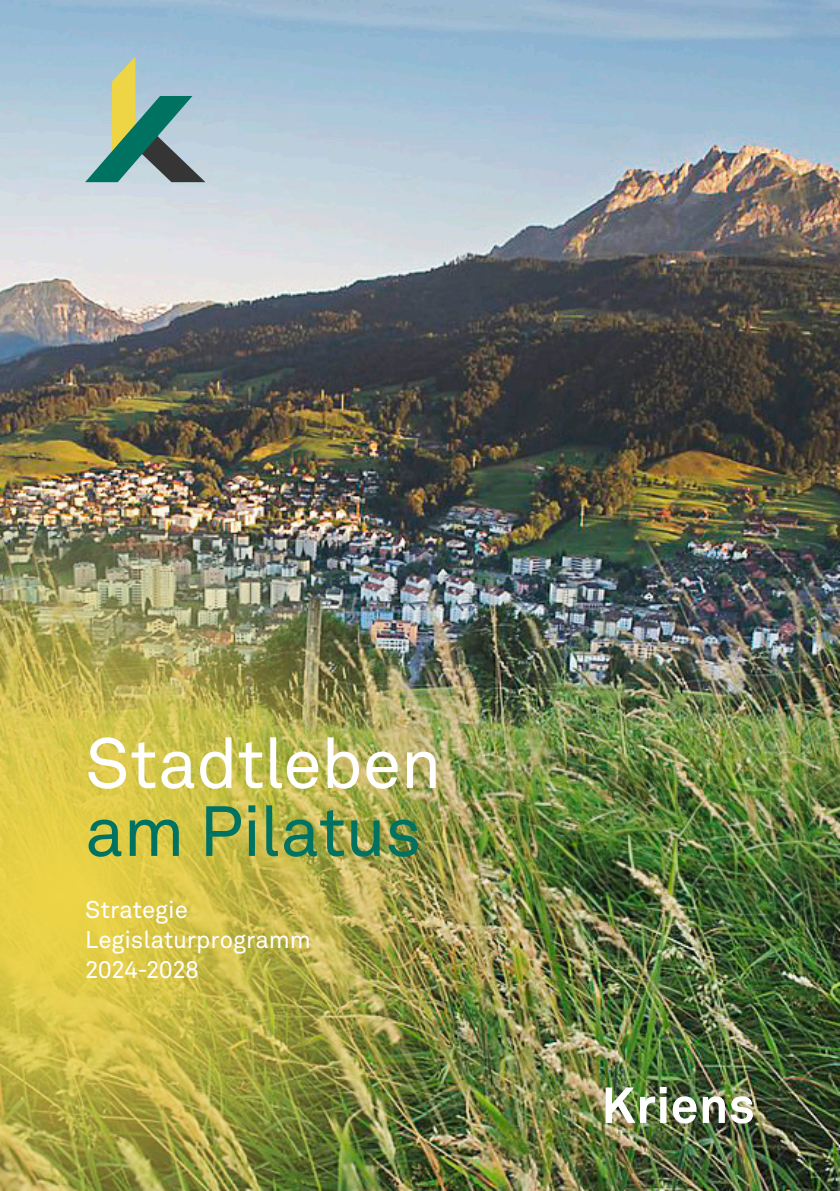
<style>
.page{position:relative;width:840px;height:1191px;background:#fff}
.page>*{position:absolute;margin:0;border:0;box-sizing:border-box;transform-origin:0 0}
.t1{font:70px "Akkurat";letter-spacing:-.01em;color:#fff}
.t2{font:70px "Akkurat";letter-spacing:-.01em;color:#007261}
.t3{font:700 50px "Akkurat";letter-spacing:.005em;color:#fff}
.t4{font:24px/30px "Akkurat";color:#fff}
</style>
<div class="page">
<img style="left:0;top:0;width:839px;height:1191px">
<img style="left:0;top:476px;width:479px;height:715px">
<svg style="left:85px;top:57px;width:120px;height:125px;background:#8caea5"></svg>
<h1 class="t1" style="left:85px;top:722px;width:357px">Stadtleben</h1>
<h1 class="t2" style="left:85px;top:790px;width:338px">am Pilatus</h1>
<p class="t4" style="left:85px;top:895px;width:227px">Strategie<br>Legislaturprogramm<br>2024-2028</p>
<h2 class="t3" style="left:601px;top:1073px;width:155px">Kriens</h2>
</div>
